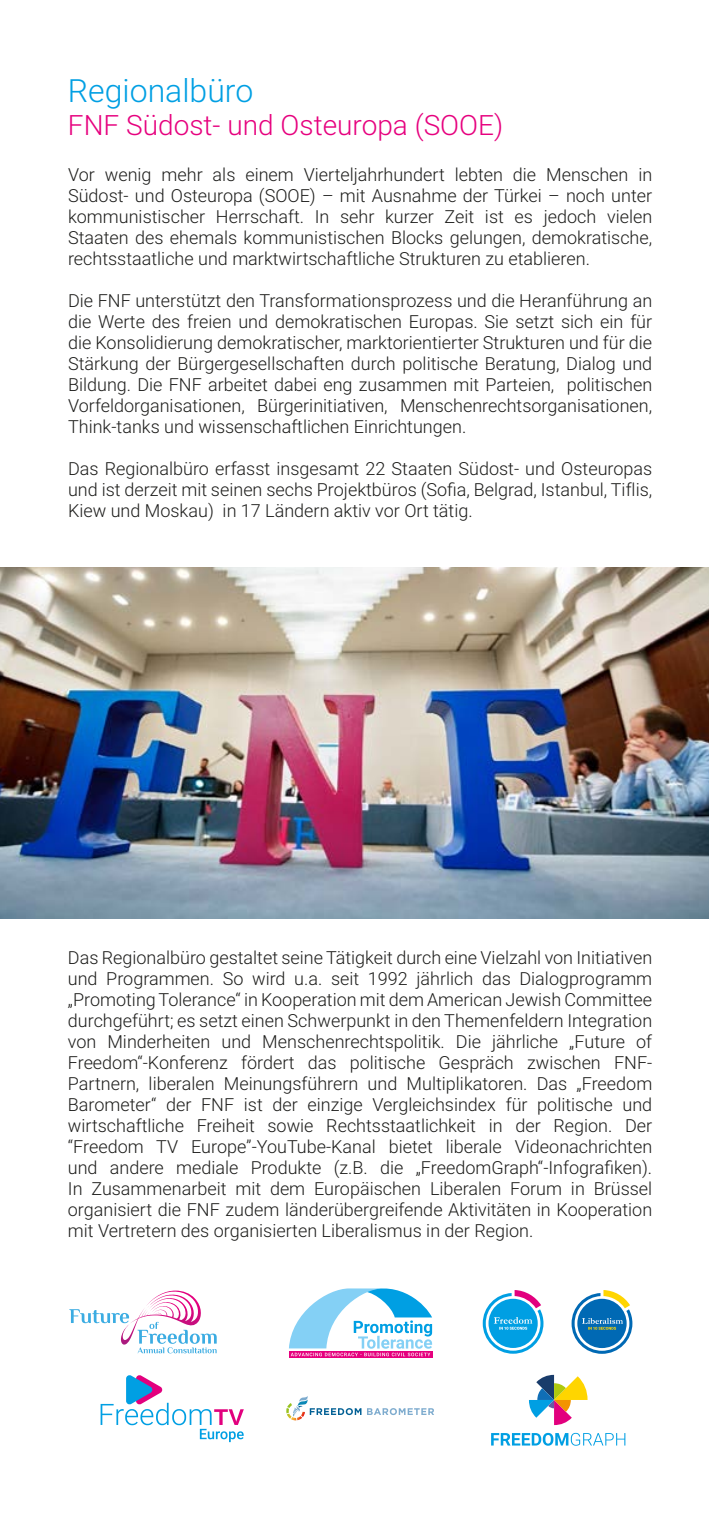
<style>
.page{position:relative;width:709px;height:1531px;background:#fff}
.page>*{position:absolute;margin:0;border:0;box-sizing:border-box;transform-origin:0 0}
.t1{font:300 32px "Roboto";color:#009fe3}
.t2{font:300 28px "Roboto";color:#e6007e}
.t3{font:300 18px/21px "Roboto";color:#1d1d1b;text-align:justify}
</style>
<div class="page">
<img style="left:0;top:567px;width:709px;height:351px">
<svg style="left:69px;top:1290px;width:148px;height:63px"></svg>
<svg style="left:529px;top:1375px;width:58px;height:50px"></svg>
<svg style="left:491px;top:1433px;width:134px;height:12px"></svg>
<svg style="left:101px;top:1375px;width:143px;height:67px"></svg>
<svg style="left:483px;top:1290px;width:60px;height:63px"></svg>
<svg style="left:571px;top:1290px;width:61px;height:64px"></svg>
<svg style="left:367px;top:1408px;width:67px;height:7px"></svg>
<svg style="left:286px;top:1396px;width:75px;height:24px"></svg>
<svg style="left:289px;top:1356px;width:143px;height:1px"></svg>
<svg style="left:289px;top:1288px;width:143px;height:68px"></svg>
<h1 class="t1" style="left:68px;top:68px;width:187px">Regionalbüro</h1>
<h2 class="t2" style="left:68px;top:106px;width:437px">FNF Südost- und Osteuropa (SOOE)</h2>
<p class="t3" style="left:68px;top:163px;width:585px">Vor wenig mehr als einem Vierteljahrhundert lebten die Menschen in Südost- und Osteuropa (SOOE) – mit Ausnahme der Türkei – noch unter kommunistischer Herrschaft. In sehr kurzer Zeit ist es jedoch vielen Staaten des ehemals kommunistischen Blocks gelungen, demokratische, rechtsstaatliche und marktwirtschaftliche Strukturen zu etablieren.</p>
<p class="t3" style="left:68px;top:289px;width:585px">Die FNF unterstützt den Transformationsprozess und die Heranführung an die Werte des freien und demokratischen Europas. Sie setzt sich ein für die Konsolidierung demokratischer, marktorientierter Strukturen und für die Stärkung der Bürgergesellschaften durch politische Beratung, Dialog und Bildung. Die FNF arbeitet dabei eng zusammen mit Parteien, politischen Vorfeldorganisationen, Bürgerinitiativen, Menschenrechtsorganisationen, Think-tanks und wissenschaftlichen Einrichtungen.</p>
<p class="t3" style="left:68px;top:457px;width:585px">Das Regionalbüro erfasst insgesamt 22 Staaten Südost- und Osteuropas und ist derzeit mit seinen sechs Projektbüros (Sofia, Belgrad, Istanbul, Tiflis, Kiew und Moskau) in 17 Ländern aktiv vor Ort tätig.</p>
<p class="t3" style="left:68px;top:946px;width:586px">Das Regionalbüro gestaltet seine Tätigkeit durch eine Vielzahl von Initiativen und Programmen. So wird u.a. seit 1992 jährlich das Dialogprogramm „Promoting Tolerance“ in Kooperation mit dem American Jewish Committee durchgeführt; es setzt einen Schwerpunkt in den Themenfeldern Integration von Minderheiten und Menschenrechtspolitik. Die jährliche „Future of Freedom“-Konferenz fördert das politische Gespräch zwischen FNF-Partnern, liberalen Meinungsführern und Multiplikatoren. Das „Freedom Barometer“ der FNF ist der einzige Vergleichsindex für politische und wirtschaftliche Freiheit sowie Rechtsstaatlichkeit in der Region. Der “Freedom TV Europe”-YouTube-Kanal bietet liberale Videonachrichten und andere mediale Produkte (z.B. die „FreedomGraph“-Infografiken).<br>In Zusammenarbeit mit dem Europäischen Liberalen Forum in Brüssel organisiert die FNF zudem länderübergreifende Aktivitäten in Kooperation mit Vertretern des organisierten Liberalismus in der Region.</p>
</div>
